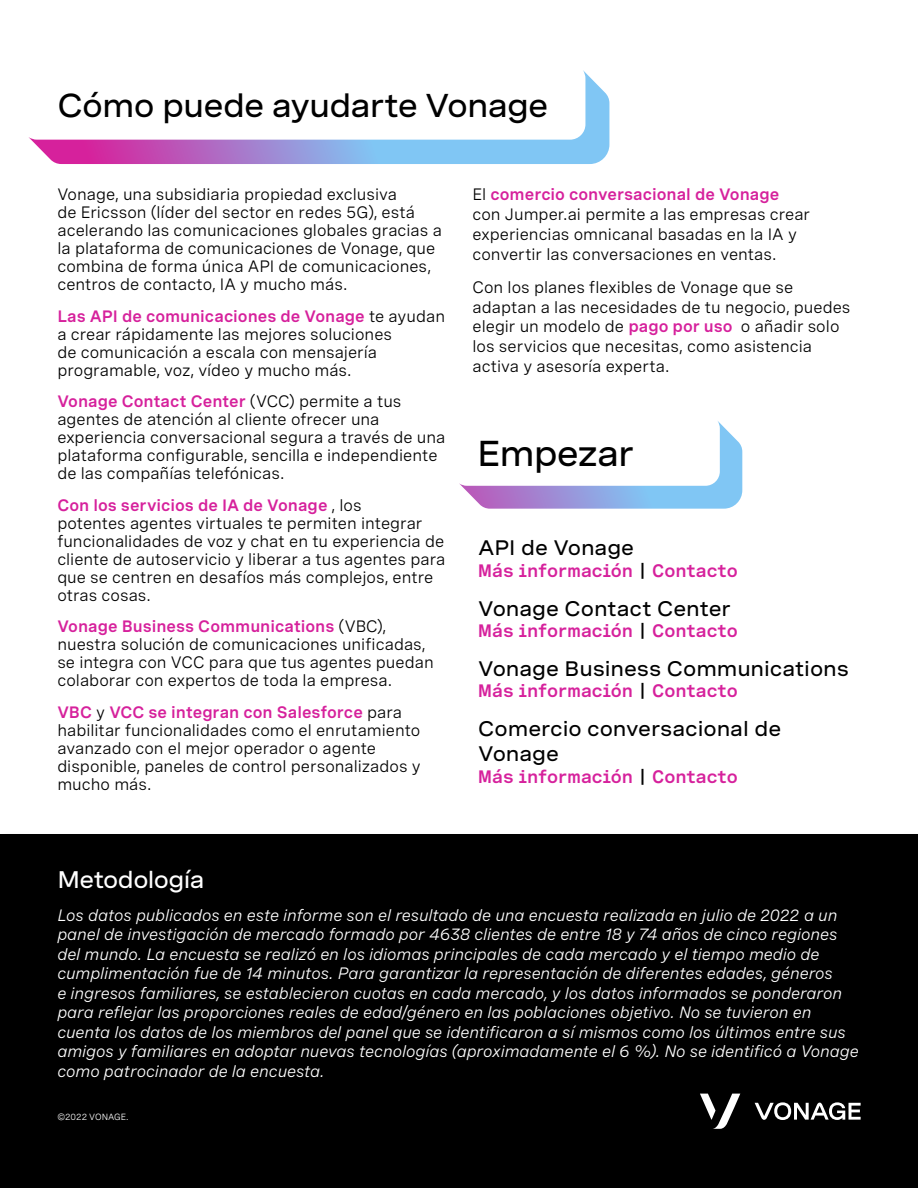
<style>
.page{position:relative;width:918px;height:1188px;background:#fff}
.page>*{position:absolute;margin:0;border:0;box-sizing:border-box;transform-origin:0 0}
._01-Body_12pt{font:500 expanded 36px "Spezia";letter-spacing:-.03em;color:#000}
._01-Body_12pt-2{font:500 expanded 33px "Spezia";letter-spacing:-.025em;color:#000}
._01-Body_12pt-3{font:500 expanded 24px "Spezia";letter-spacing:-.025em;color:#fff}
._01-Body_12pt-4{font:500 expanded 21px/25.2px "Spezia";letter-spacing:-.005em;color:#000}
._01-Body_12pt-5{font:600 18px "Spezia Semi Mono";letter-spacing:-.005em;color:#d6219c}
._01-Body_12pt-6{font:16.5px/18px "Spezia";color:#000}
._01-Body_12pt-7{font:italic 16.5px/19.5px "Spezia";letter-spacing:-.005em;color:#fff}
.t1{font:9px "Spezia";color:#fff}
.s1{font-weight:600;color:#d6219c}
.s2{color:#000}
</style>
<div class="page">
<svg style="left:28px;top:70px;width:581px;height:94px"></svg>
<div style="left:0;top:835px;width:918px;height:353px;background:#000"></div>
<svg style="left:459px;top:421px;width:283px;height:88px"></svg>
<svg style="left:700px;top:1094px;width:40px;height:35px"></svg>
<svg style="left:755px;top:1102px;width:106px;height:18px"></svg>
<p class="_01-Body_12pt-2" style="left:57px;top:80px;width:492px">Cómo puede ayudarte Vonage</p>
<p class="_01-Body_12pt-6" style="left:57px;top:184px;width:386px">Vonage, una subsidiaria propiedad exclusiva<br>de Ericsson (líder del sector en redes 5G), está acelerando las comunicaciones globales gracias a la plataforma de comunicaciones de Vonage, que combina de forma única API de comunicaciones, centros de contacto, IA y mucho más.</p>
<p class="_01-Body_12pt-6" style="left:57px;top:306px;width:389px"><span class="s1">Las API de comunicaciones de Vonage</span> te ayudan a crear rápidamente las mejores soluciones<br>de comunicación a escala con mensajería programable, voz, vídeo y mucho más.</p>
<p class="_01-Body_12pt-6" style="left:57px;top:391px;width:390px"><span class="s1">Vonage Contact Center</span> (VCC) permite a tus agentes de atención al cliente ofrecer una experiencia conversacional segura a través de una plataforma configurable, sencilla e independiente de las compañías telefónicas.</p>
<p class="_01-Body_12pt-6" style="left:57px;top:495px;width:390px"><span class="s1">Con los servicios de IA de Vonage</span> , los<br>potentes agentes virtuales te permiten integrar funcionalidades de voz y chat en tu experiencia de cliente de autoservicio y liberar a tus agentes para que se centren en desafíos más complejos, entre otras cosas.</p>
<p class="_01-Body_12pt-6" style="left:57px;top:616px;width:378px"><span class="s1">Vonage Business Communications</span> (VBC), nuestra solución de comunicaciones unificadas, se integra con VCC para que tus agentes puedan colaborar con expertos de toda la empresa.</p>
<p class="_01-Body_12pt-6" style="left:57px;top:702px;width:365px"><span class="s1">VBC</span> y <span class="s1">VCC se integran con Salesforce</span> para habilitar funcionalidades como el enrutamiento avanzado con el mejor operador o agente disponible, paneles de control personalizados y mucho más.</p>
<p class="_01-Body_12pt-6" style="left:472px;top:183px;width:339px;line-height:19.8px">El <span class="s1">comercio conversacional de Vonage </span>con Jumper.ai permite a las empresas crear experiencias omnicanal basadas en la IA y convertir las conversaciones en ventas.</p>
<p class="_01-Body_12pt-6" style="left:472px;top:276px;width:380px;line-height:19.8px">Con los planes flexibles de Vonage que se adaptan a las necesidades de tu negocio, puedes elegir un modelo de <span class="s1">pago por uso</span> o añadir solo los servicios que necesitas, como asistencia activa y asesoría experta.</p>
<p class="_01-Body_12pt" style="left:477px;top:426px;width:158px">Empezar</p>
<p class="_01-Body_12pt-4" style="left:478px;top:534px;width:157px">API de Vonage</p>
<p class="_01-Body_12pt-5" style="left:478px;top:557px;width:261px">Más información <span class="s2">|</span> Contacto</p>
<p class="_01-Body_12pt-4" style="left:478px;top:594px;width:254px">Vonage Contact Center</p>
<p class="_01-Body_12pt-5" style="left:478px;top:617px;width:261px">Más información <span class="s2">|</span> Contacto</p>
<p class="_01-Body_12pt-4" style="left:478px;top:654px;width:372px">Vonage Business Communications</p>
<p class="_01-Body_12pt-5" style="left:478px;top:677px;width:261px">Más información <span class="s2">|</span> Contacto</p>
<p class="_01-Body_12pt-4" style="left:478px;top:714px;width:304px">Comercio conversacional de<br>Vonage</p>
<p class="_01-Body_12pt-5" style="left:478px;top:763px;width:261px">Más información <span class="s2">|</span> Contacto</p>
<p class="_01-Body_12pt-3" style="left:57px;top:861px;width:149px">Metodología</p>
<p class="_01-Body_12pt-7" style="left:57px;top:904px;width:803px">Los datos publicados en este informe son el resultado de una encuesta realizada en julio de 2022 a un panel de investigación de mercado formado por 4638 clientes de entre 18 y 74 años de cinco regiones del mundo. La encuesta se realizó en los idiomas principales de cada mercado y el tiempo medio de cumplimentación fue de 14 minutos. Para garantizar la representación de diferentes edades, géneros<br>e ingresos familiares, se establecieron cuotas en cada mercado, y los datos informados se ponderaron para reflejar las proporciones reales de edad/género en las poblaciones objetivo. No se tuvieron en cuenta los datos de los miembros del panel que se identificaron a sí mismos como los últimos entre sus amigos y familiares en adoptar nuevas tecnologías (aproximadamente el 6 %). No se identificó a Vonage como patrocinador de la encuesta.</p>
<p class="t1" style="left:57px;top:1111px;width:73px">©2022 VONAGE.</p>
</div>
